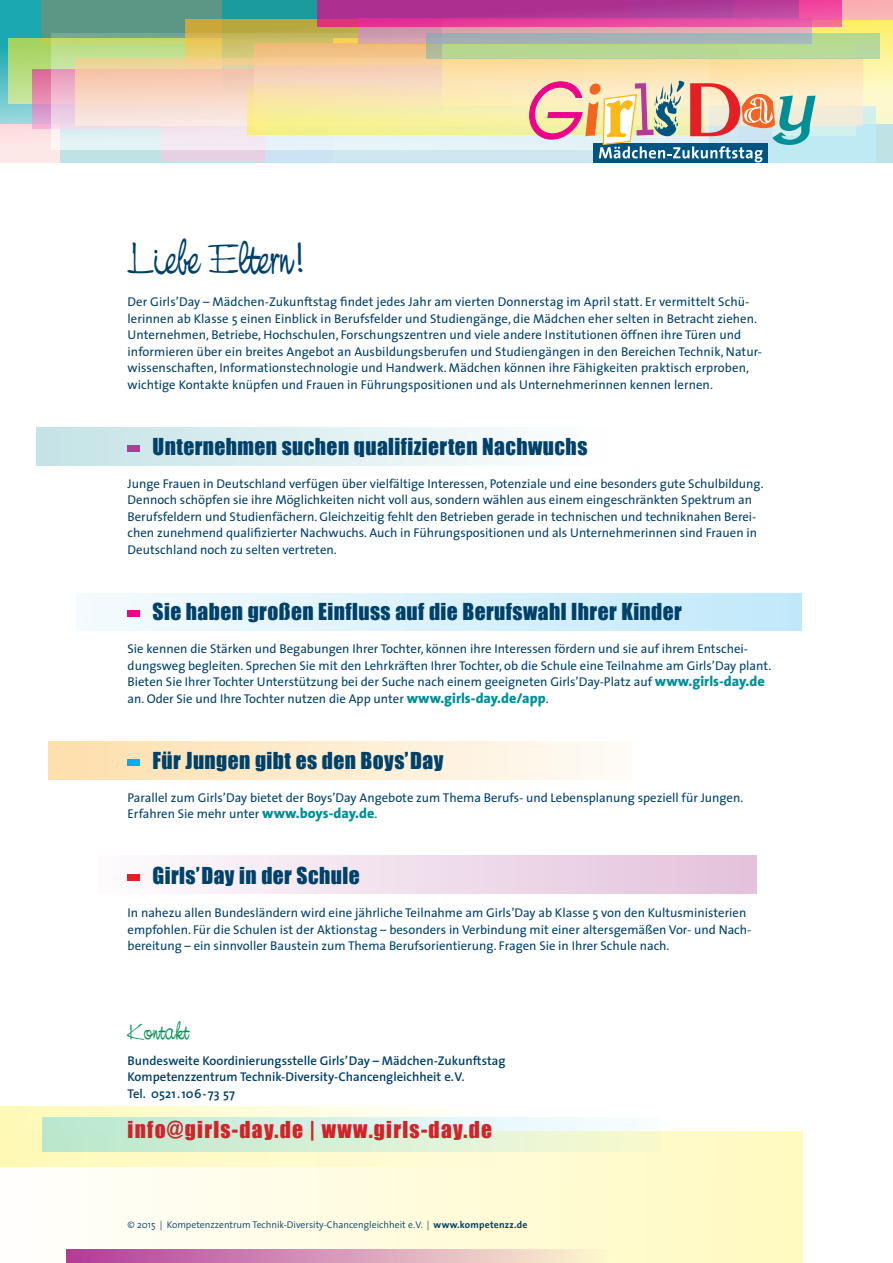
<style>
.page{position:relative;width:893px;height:1263px;background:#fff}
.page>*{position:absolute;margin:0;border:0;box-sizing:border-box;transform-origin:0 0}
.t1{font:45px "Nevison Cas D";color:#00416a}
.t2{font:21.75px "Nevison Cas D";letter-spacing:.03em;color:#009151}
.Fo_Sub_14_3___11{font:21.45px "Impact";letter-spacing:.02em;color:#00416a}
.t3{font:21.45px "Impact";letter-spacing:.06em;color:#d1232a}
.t4{font:12.75px/16.5px "The Sans";color:#00416a}
.t5{font:600 12.75px "The Sans";color:#00416a}
.t6{font:600 12.75px "The Sans";letter-spacing:.02em;color:#00416a}
.t7{font:300 9.75px "The Sans";color:#00416a}
.s1{font-weight:800;font-size:14.25px;color:#008f97}
.s2{font-weight:700}
</style>
<div class="page">
<div style="left:0;top:1131px;width:802px;height:132px;background:linear-gradient(to right,#fffefd,#fffabf)"></div>
<svg style="left:0;top:0;width:893px;height:163px;background:#d0bab0"></svg>
<svg style="left:67px;top:1249px;width:542px;height:14px;background:#d89ab8"></svg>
<svg style="left:247px;top:83px;width:282px;height:51px;background:#f7eba5"></svg>
<svg style="left:427px;top:34px;width:453px;height:25px;background:#b0caa0"></svg>
<svg style="left:0;top:1106px;width:769px;height:61px"></svg>
<div style="left:36px;top:427px;width:576px;height:39px;background:linear-gradient(to right,#c4e3e6,#fefffe)"></div>
<div style="left:48px;top:741px;width:583px;height:38px;background:linear-gradient(to right,#fedfac,#fefbf7)"></div>
<div style="left:98px;top:855px;width:659px;height:38px;background:linear-gradient(to right,#fdfcfd,#e3c1db)"></div>
<div style="left:77px;top:593px;width:725px;height:38px;background:linear-gradient(to right,#f5fbfe,#c1e8fa)"></div>
<svg style="left:43px;top:1117px;width:617px;height:34px;background:#d8f1dc"></svg>
<div style="left:593px;top:143px;width:175px;height:20px;background:#005482"></div>
<svg style="left:529px;top:80px;width:287px;height:82px;background:#c4b6ad"></svg>
<div style="left:128px;top:445px;width:12px;height:7px;background:#b33b96"></div>
<div style="left:128px;top:610px;width:12px;height:6px;background:#ed028c"></div>
<div style="left:128px;top:759px;width:12px;height:7px;background:#00aeef"></div>
<div style="left:128px;top:874px;width:12px;height:7px;background:#e41f25"></div>
<p class="t1" style="left:128px;top:232px;width:177px">Liebe Eltern!</p>
<p class="t4" style="left:128px;top:293px;width:636px">Der Girls’Day – Mädchen-Zukunftstag findet jedes Jahr am vierten Donnerstag im April statt. Er vermittelt Schü&shy;lerinnen ab Klasse 5 einen Einblick in Berufsfelder und Studiengänge, die Mädchen eher selten in Betracht ziehen.<br>Unternehmen, Betriebe, Hochschulen, Forschungszentren und viele andere Institutionen öffnen ihre Türen und informieren über ein breites Angebot an Ausbildungsberufen und Studiengängen in den Bereichen Technik, Natur&shy;wissenschaften, Informationstechnologie und Handwerk. Mädchen können ihre Fähigkeiten praktisch erproben, wichtige Kontakte knüpfen und Frauen in Führungspositionen und als Unternehmerinnen kennen lernen.</p>
<p class="Fo_Sub_14_3___11" style="left:153px;top:430px;width:436px">Unternehmen suchen qualifizierten Nachwuchs</p>
<p class="t4" style="left:128px;top:475px;width:638px">Junge Frauen in Deutschland verfügen über vielfältige Interessen, Potenziale und eine besonders gute Schulbildung.<br>Dennoch schöpfen sie ihre Möglichkeiten nicht voll aus, sondern wählen aus einem eingeschränkten Spektrum an Berufsfeldern und Studienfächern. Gleichzeitig fehlt den Betrieben gerade in technischen und techniknahen Berei&shy;chen zunehmend qualifizierter Nachwuchs. Auch in Führungspositionen und als Unternehmerinnen sind Frauen in Deutschland noch zu selten vertreten.</p>
<p class="Fo_Sub_14_3___11" style="left:153px;top:595px;width:531px">Sie haben großen Einfluss auf die Berufswahl Ihrer Kinder</p>
<p class="t4" style="left:128px;top:640px;width:645px">Sie kennen die Stärken und Begabungen Ihrer Tochter, können ihre Interessen fördern und sie auf ihrem Entschei&shy;dungsweg begleiten. Sprechen Sie mit den Lehrkräften Ihrer Tochter, ob die Schule eine Teilnahme am Girls’Day plant.<br>Bieten Sie Ihrer Tochter Unterstützung bei der Suche nach einem geeigneten Girls’Day-Platz auf <span class="s1">www.girls-day.de </span>an. Oder Sie und Ihre Tochter nutzen die App unter <span class="s1">www.girls-day.de/app</span>.</p>
<p class="Fo_Sub_14_3___11" style="left:153px;top:743px;width:292px">Für Jungen gibt es den Boys’Day</p>
<p class="t4" style="left:128px;top:788px;width:617px">Parallel zum Girls’Day bietet der Boys’Day Angebote zum Thema Berufs- und Lebensplanung speziell für Jungen.<br>Erfahren Sie mehr unter <span class="s1">www.boys-day.de</span>.</p>
<p class="Fo_Sub_14_3___11" style="left:153px;top:859px;width:209px">Girls’Day in der Schule</p>
<p class="t4" style="left:128px;top:904px;width:624px">In nahezu allen Bundesländern wird eine jährliche Teilnahme am Girls’Day ab Klasse 5 von den Kultusministerien empfohlen. Für die Schulen ist der Aktionstag – besonders in Verbindung mit einer altersgemäßen Vor- und Nach&shy;bereitung – ein sinnvoller Baustein zum Thema Berufsorientierung. Fragen Sie in Ihrer Schule nach.</p>
<p class="t2" style="left:128px;top:1019px;width:63px">Kontakt</p>
<p class="t5" style="left:128px;top:1050px;width:380px">Bundesweite Koordinierungsstelle Girls’Day – Mädchen-Zukunftstag</p>
<p class="t5" style="left:128px;top:1066px;width:338px">Kompetenzzentrum Technik-Diversity-Chancengleichheit e.V.</p>
<p class="t6" style="left:128px;top:1083px;width:109px">Tel. 0521.106-73 57</p>
<p class="t3" style="left:128px;top:1113px;width:366px">info@girls-day.de | www.girls-day.de</p>
<p class="t7" style="left:128px;top:1216px;width:401px">© 2015 | Kompetenzzentrum Technik-Diversity-Chancengleichheit e.V. | <span class="s2">www.kompetenzz.de</span></p>
</div>
